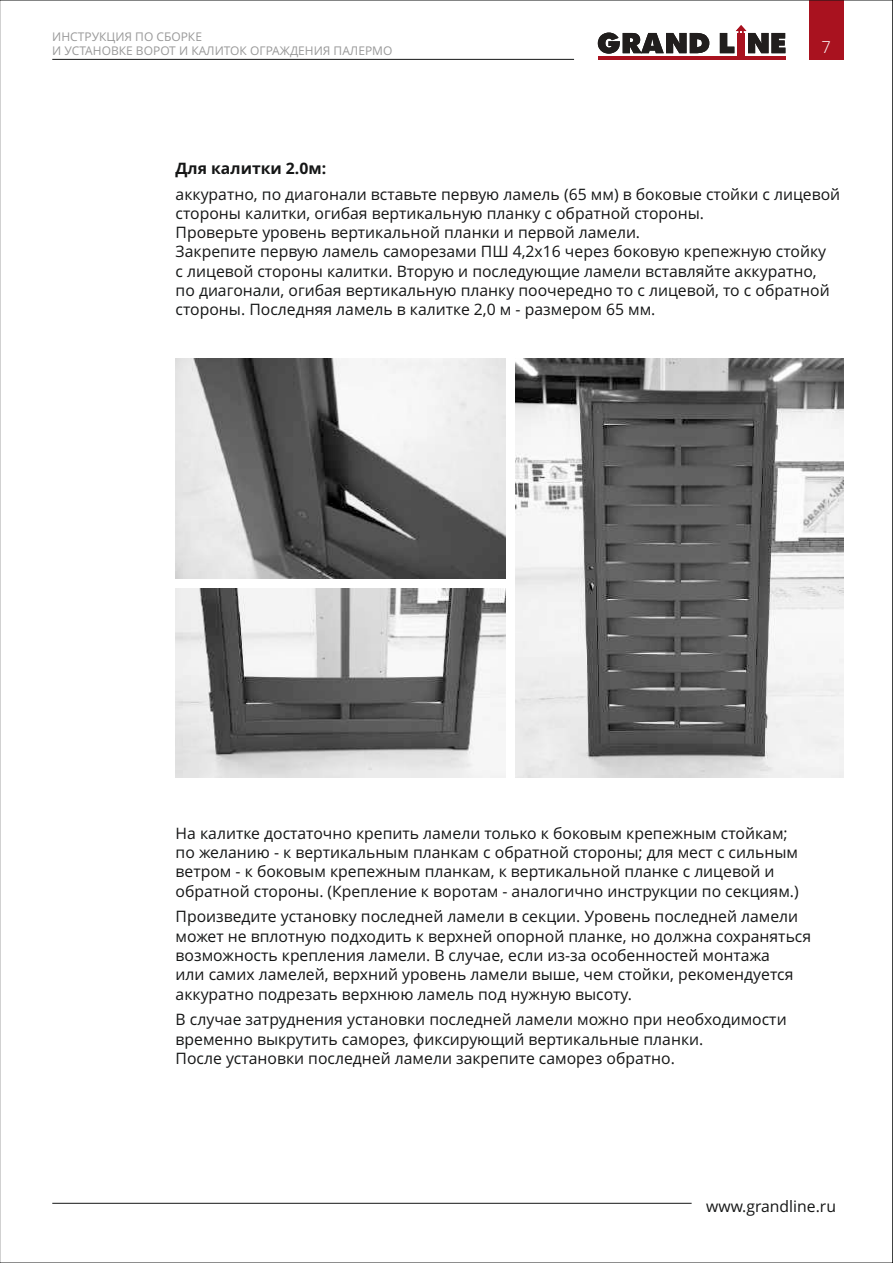
<style>
.page{position:relative;width:893px;height:1263px;background:#fff}
.page>*{position:absolute;margin:0;border:0;box-sizing:border-box;transform-origin:0 0}
.t1{font:300 16.5px "Open Sans";color:#fff}
.t2{font:15.75px/19.4px "Open Sans";color:#151616}
.t3{font:700 15.75px "Open Sans";color:#151616}
.t4{font:12px/14.4px "Open Sans";color:#999}
</style>
<div class="page">
<img style="left:176px;top:359px;width:329px;height:220px">
<img style="left:176px;top:589px;width:329px;height:189px">
<img style="left:516px;top:359px;width:327px;height:419px">
<hr style="left:52px;top:1203px;width:640px;height:1px;background:#151616">
<div style="left:809px;top:0;width:34px;height:60px;background:#a9121f"></div>
<hr style="left:52px;top:59px;width:522px;height:1px;background:#151616">
<div style="left:737px;top:33px;width:8px;height:25px;background:#a9121f"></div>
<hr style="left:598px;top:56px;width:187px;height:4px;background:#a9121f">
<svg style="left:598px;top:33px;width:111px;height:21px"></svg>
<svg style="left:720px;top:25px;width:65px;height:28px"></svg>
<p class="t4" style="left:52px;top:30px;width:342px">ИНСТРУКЦИЯ ПО СБОРКЕ<br>И УСТАНОВКЕ ВОРОТ И КАЛИТОК ОГРАЖДЕНИЯ ПАЛЕРМО</p>
<p class="t1" style="left:821px;top:41px;width:11px">7</p>
<p class="t3" style="left:176px;top:162px;width:152px">Для калитки 2.0м:</p>
<p class="t2" style="left:176px;top:186px;width:666px">аккуратно, по диагонали вставьте первую ламель (65 мм) в боковые стойки с лицевой стороны калитки, огибая вертикальную планку с обратной стороны.<br>Проверьте уровень вертикальной планки и первой ламели.<br>Закрепите первую ламель саморезами ПШ 4,2х16 через боковую крепежную стойку<br>с лицевой стороны калитки. Вторую и последующие ламели вставляйте аккуратно,<br>по диагонали, огибая вертикальную планку поочередно то с лицевой, то с обратной стороны. Последняя ламель в калитке 2,0 м - размером 65 мм.</p>
<p class="t2" style="left:176px;top:825px;width:625px">На калитке достаточно крепить ламели только к боковым крепежным стойкам; по желанию - к вертикальным планкам с обратной стороны; для мест с сильным ветром - к боковым крепежным планкам, к вертикальной планке с лицевой и обратной стороны. (Крепление к воротам - аналогично инструкции по секциям.)</p>
<p class="t2" style="left:176px;top:908px;width:637px">Произведите установку последней ламели в секции. Уровень последней ламели может не вплотную подходить к верхней опорной планке, но должна сохраняться возможность крепления ламели. В случае, если из-за особенностей монтажа<br>или самих ламелей, верхний уровень ламели выше, чем стойки, рекомендуется аккуратно подрезать верхнюю ламель под нужную высоту.</p>
<p class="t2" style="left:176px;top:1011px;width:612px">В случае затруднения установки последней ламели можно при необходимости временно выкрутить саморез, фиксирующий вертикальные планки.<br>После установки последней ламели закрепите саморез обратно.</p>
<p class="t2" style="left:706px;top:1198px;width:131px">www.grandline.ru</p>
</div>
